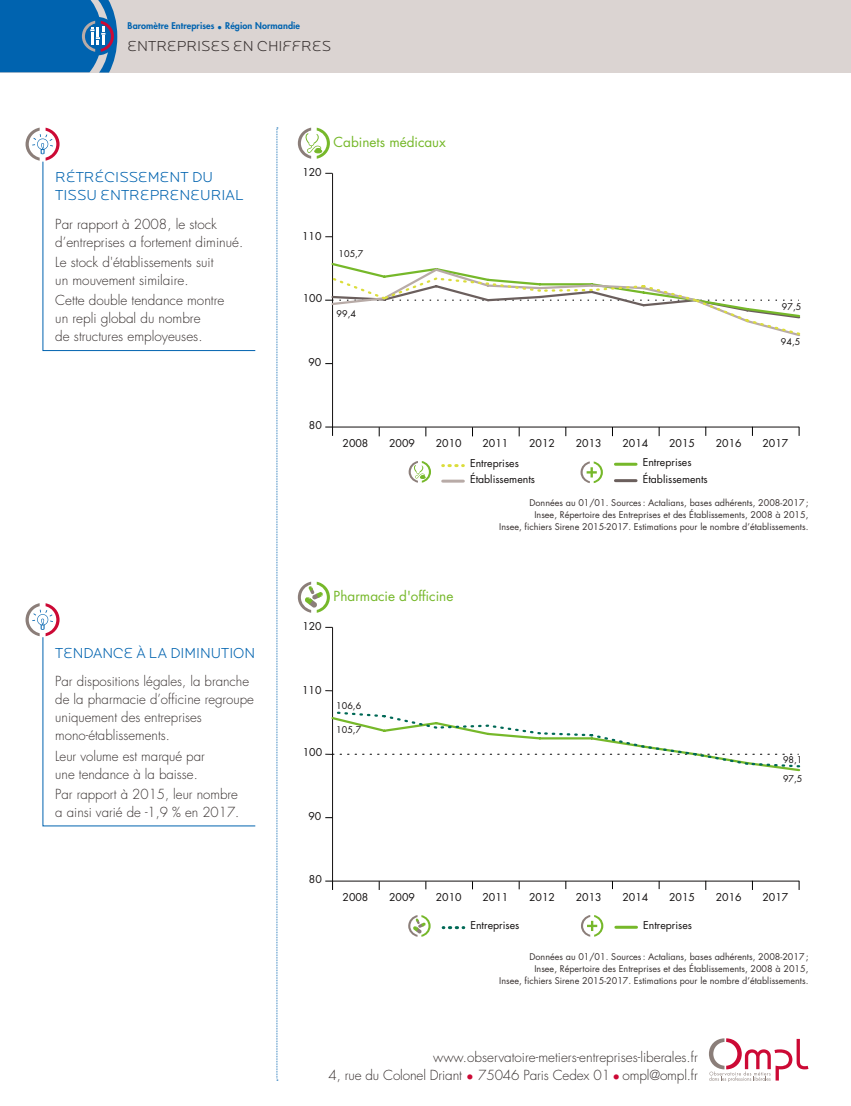
<style>
.page{position:relative;width:851px;height:1106px;background:#fff}
.page>*{position:absolute;margin:0;border:0;box-sizing:border-box;transform-origin:0 0}
.t1{font:300 15px/18px "Locator Display";color:#0063af}
.t2{font:300 15px "Locator Display";color:#37302f}
.t3{font:300 13.5px/18px "Futura Std";color:#37302f}
.t4{font:13.5px "Futura Std";color:#76b82a}
.t5{font:10.5px "Futura Std";color:#131010}
.t6{font:9px/12px "Futura Std";color:#37302f;text-align:right}
.t7{font:800 9px "Futura Std";letter-spacing:.01em;color:#0063af}
.t8{font:9px/18.5px "Futura Std";color:#131010}
.s1{color:#cc0935}
</style>
<div class="page">
<div style="left:0;top:0;width:850px;height:72px;background:#dbd4d2"></div>
<svg style="left:0;top:0;width:117px;height:73px;background:#186cb0"></svg>
<svg style="left:276px;top:128px;width:2px;height:952px;background:#c4daec"></svg>
<svg style="left:709px;top:1038px;width:99px;height:43px"></svg>
<svg style="left:298px;top:128px;width:32px;height:31px"></svg>
<hr style="left:615px;top:463px;width:21px;height:3px;background:#76b82a">
<svg style="left:449px;top:464px;width:14px;height:3px"></svg>
<hr style="left:442px;top:479px;width:21px;height:3px;background:#b8aba7">
<hr style="left:615px;top:479px;width:21px;height:3px;background:#6b5f5d">
<svg style="left:580px;top:461px;width:22px;height:22px"></svg>
<svg style="left:408px;top:461px;width:23px;height:21px"></svg>
<hr style="left:332px;top:427px;width:467px;height:1px;background:#131010">
<hr style="left:332px;top:173px;width:1px;height:254px;background:#131010">
<svg style="left:325px;top:427px;width:8px;height:9px"></svg>
<svg style="left:325px;top:261px;width:476px;height:77px"></svg>
<svg style="left:298px;top:581px;width:32px;height:32px"></svg>
<hr style="left:615px;top:925px;width:21px;height:3px;background:#76b82a">
<svg style="left:443px;top:926px;width:21px;height:3px"></svg>
<svg style="left:581px;top:915px;width:22px;height:21px"></svg>
<svg style="left:408px;top:915px;width:22px;height:21px"></svg>
<hr style="left:332px;top:880px;width:467px;height:1px;background:#131010">
<hr style="left:332px;top:627px;width:1px;height:254px;background:#131010">
<svg style="left:325px;top:880px;width:8px;height:10px"></svg>
<svg style="left:325px;top:710px;width:476px;height:62px"></svg>
<svg style="left:26px;top:128px;width:34px;height:33px"></svg>
<svg style="left:26px;top:603px;width:34px;height:33px"></svg>
<svg style="left:42px;top:161px;width:214px;height:190px"></svg>
<svg style="left:42px;top:636px;width:214px;height:190px"></svg>
<p class="t7" style="left:128px;top:20px;width:174px">Baromètre Entreprises • Région Normandie</p>
<p class="t2" style="left:128px;top:37px;width:205px">ENTREPRISES EN CHIFFRES</p>
<p class="t1" style="left:55px;top:168px;width:190px">RÉTRÉCISSEMENT DU<br>TISSU ENTREPRENEURIAL</p>
<p class="t3" style="left:55px;top:215px;width:189px">Par rapport à 2008, le stock d’entreprises a fortement diminué.</p>
<p class="t3" style="left:55px;top:253px;width:160px">Le stock d'établissements suit un mouvement similaire.</p>
<p class="t3" style="left:55px;top:291px;width:171px">Cette double tendance montre un repli global du nombre<br>de structures employeuses.</p>
<p class="t1" style="left:55px;top:643px;width:201px">TENDANCE À LA DIMINUTION</p>
<p class="t3" style="left:55px;top:673px;width:200px">Par dispositions légales, la branche de la pharmacie d’officine regroupe uniquement des entreprises mono-établissements.</p>
<p class="t3" style="left:55px;top:747px;width:151px">Leur volume est marqué par une tendance à la baisse.</p>
<p class="t3" style="left:55px;top:785px;width:185px">Par rapport à 2015, leur nombre a ainsi varié de -1,9 % en 2017.</p>
<p class="t5" style="left:302px;top:165px;width:21px">120</p>
<p class="t4" style="left:333px;top:134px;width:114px">Cabinets médicaux</p>
<p class="t5" style="left:302px;top:229px;width:21px">110</p>
<p class="t5" style="left:303px;top:291px;width:21px">100</p>
<p class="t8" style="left:338px;top:245px;width:26px">105,7</p>
<p class="t8" style="left:336px;top:305px;width:21px">99,4</p>
<p class="t5" style="left:308px;top:355px;width:14px">90</p>
<p class="t8" style="left:781px;top:298px;width:21px">97,5</p>
<p class="t8" style="left:780px;top:333px;width:21px">94,5</p>
<p class="t5" style="left:309px;top:418px;width:14px">80</p>
<p class="t5" style="left:342px;top:437px;width:27px">2008</p>
<p class="t5" style="left:389px;top:437px;width:27px">2009</p>
<p class="t5" style="left:436px;top:437px;width:27px">2010</p>
<p class="t5" style="left:482px;top:437px;width:27px">2011</p>
<p class="t5" style="left:529px;top:437px;width:27px">2012</p>
<p class="t5" style="left:575px;top:437px;width:27px">2013</p>
<p class="t5" style="left:622px;top:437px;width:27px">2014</p>
<p class="t5" style="left:669px;top:437px;width:27px">2015</p>
<p class="t5" style="left:715px;top:437px;width:27px">2016</p>
<p class="t5" style="left:762px;top:437px;width:27px">2017</p>
<p class="t5" style="left:470px;top:457px;width:50px">Entreprises</p>
<p class="t5" style="left:642px;top:455px;width:50px">Entreprises</p>
<p class="t5" style="left:470px;top:472px;width:66px">Établissements</p>
<p class="t5" style="left:642px;top:472px;width:66px">Établissements</p>
<p class="t6" style="left:499px;top:496px;width:311px">Données au 01/01. Sources: Actalians, bases adhérents, 2008-2017;<br>Insee, Répertoire des Entreprises et des Établissements, 2008 à 2015,<br>Insee, fichiers Sirene 2015-2017. Estimations pour le nombre d’établissements.</p>
<p class="t5" style="left:302px;top:619px;width:21px">120</p>
<p class="t4" style="left:333px;top:588px;width:121px">Pharmacie d'officine</p>
<p class="t5" style="left:302px;top:683px;width:21px">110</p>
<p class="t5" style="left:303px;top:745px;width:21px">100</p>
<p class="t8" style="left:336px;top:697px;width:26px">106,6</p>
<p class="t8" style="left:336px;top:721px;width:26px">105,7</p>
<p class="t5" style="left:308px;top:809px;width:14px">90</p>
<p class="t8" style="left:783px;top:750px;width:21px">98,1<br>97,5</p>
<p class="t5" style="left:309px;top:872px;width:14px">80</p>
<p class="t5" style="left:342px;top:891px;width:27px">2008</p>
<p class="t5" style="left:389px;top:891px;width:27px">2009</p>
<p class="t5" style="left:436px;top:891px;width:27px">2010</p>
<p class="t5" style="left:482px;top:891px;width:27px">2011</p>
<p class="t5" style="left:529px;top:891px;width:27px">2012</p>
<p class="t5" style="left:575px;top:891px;width:27px">2013</p>
<p class="t5" style="left:622px;top:891px;width:27px">2014</p>
<p class="t5" style="left:669px;top:891px;width:27px">2015</p>
<p class="t5" style="left:715px;top:891px;width:27px">2016</p>
<p class="t5" style="left:762px;top:891px;width:27px">2017</p>
<p class="t5" style="left:470px;top:918px;width:50px">Entreprises</p>
<p class="t5" style="left:643px;top:918px;width:50px">Entreprises</p>
<p class="t6" style="left:499px;top:950px;width:311px">Données au 01/01. Sources: Actalians, bases adhérents, 2008-2017;<br>Insee, Répertoire des Entreprises et des Établissements, 2008 à 2015,<br>Insee, fichiers Sirene 2015-2017. Estimations pour le nombre d’établissements.</p>
<p class="t3" style="left:328px;top:1048px;width:371px;text-align:right">www.observatoire-metiers-entreprises-liberales.fr<br>4, rue du Colonel Driant <span class="s1">•</span> 75046 Paris Cedex 01 <span class="s1">•</span> ompl@ompl.fr</p>
</div>
